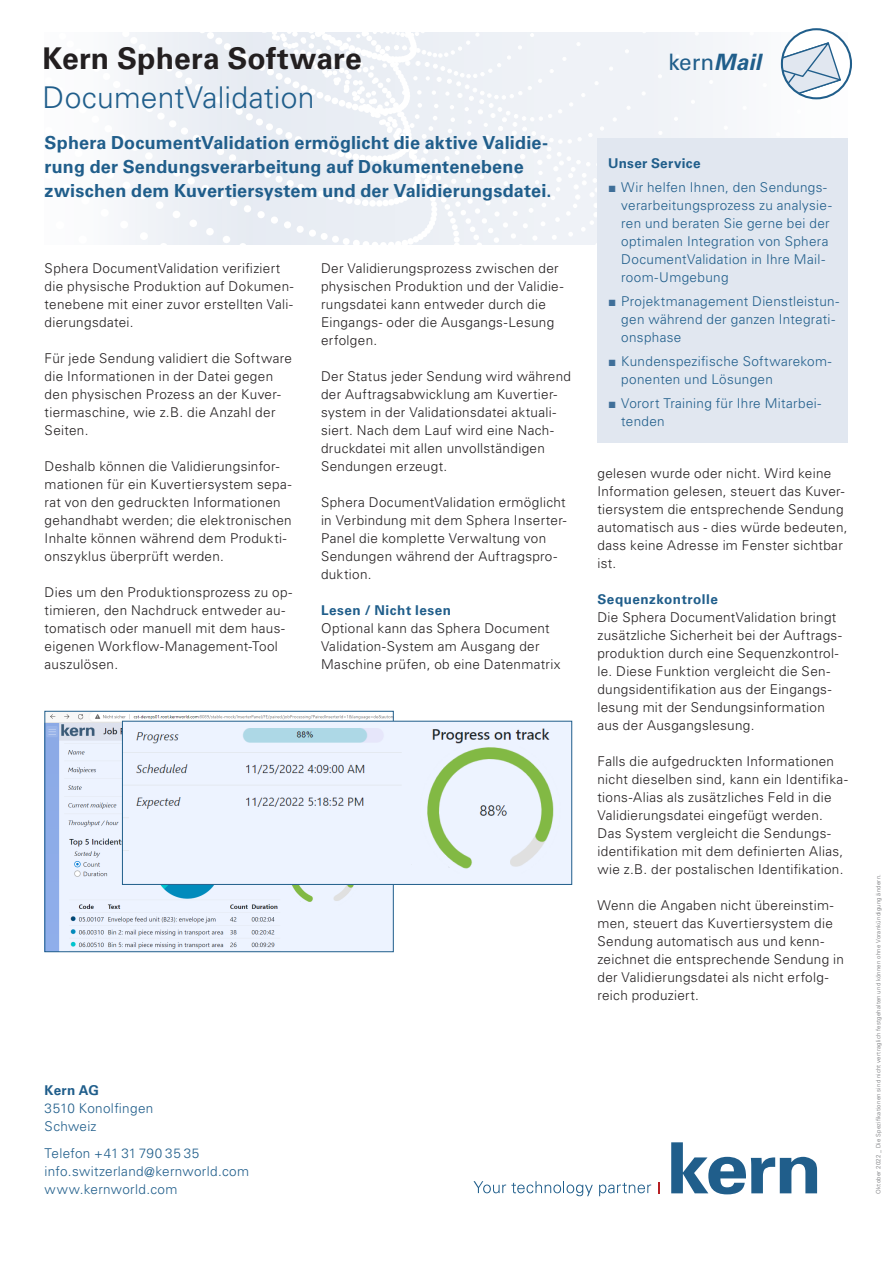
<style>
.page{position:relative;width:893px;height:1263px;background:#fff}
.page>*{position:absolute;margin:0;border:0;box-sizing:border-box;transform-origin:0 0}
.t1{font:700 30px "Univers LT Std";letter-spacing:.005em;color:#231f20}
.t2{font:300 30px "Univers LT Std";letter-spacing:.01em;color:#205e8b}
.t3{font:22.5px "Univers LT Std";color:#205e8b}
.t4{font:700 18px/24px "Univers LT Std";letter-spacing:.01em;color:#205e8b}
.t5{font:300 13.5px/18px "Univers LT Std";letter-spacing:.025em;color:#231f20}
.t6{font:300 13.5px/18px "Univers LT Std";letter-spacing:.025em;color:#205e8b}
.t7{font:700 13.5px "Univers LT Std";letter-spacing:.035em;color:#205e8b}
.t8{font:300 6px "Univers LT Std";letter-spacing:.04em;color:#6c6d70}
.s1{font-weight:700;font-style:italic}
.s2{font-family:"Arial";font-weight:400;color:#3f6f99}
</style>
<div class="page">
<svg style="left:296px;top:32px;width:301px;height:213px"></svg>
<div style="left:304px;top:140px;width:7px;height:6px;background:#fff;border-radius:50%"></div>
<div style="left:292px;top:81px;width:7px;height:7px;background:#fff;border-radius:50%"></div>
<div style="left:295px;top:136px;width:7px;height:7px;background:#fff;border-radius:50%"></div>
<div style="left:332px;top:236px;width:7px;height:7px;background:#fff;border-radius:50%"></div>
<div style="left:308px;top:187px;width:7px;height:7px;background:#fff;border-radius:50%"></div>
<div style="left:297px;top:184px;width:7px;height:7px;background:#fff;border-radius:50%"></div>
<div style="left:321px;top:233px;width:7px;height:7px;background:#fff;border-radius:50%"></div>
<div style="left:309px;top:230px;width:7px;height:7px;background:#fff;border-radius:50%"></div>
<div style="left:297px;top:226px;width:7px;height:7px;background:#fff;border-radius:50%"></div>
<svg style="left:123px;top:32px;width:173px;height:213px;fill:#eaeef4"></svg>
<svg style="left:671px;top:1142px;width:146px;height:52px"></svg>
<svg style="left:473px;top:1181px;width:120px;height:15px"></svg>
<svg style="left:599px;top:1182px;width:52px;height:14px"></svg>
<svg style="left:782px;top:29px;width:69px;height:69px"></svg>
<svg style="left:782px;top:40px;width:64px;height:58px"></svg>
<div style="left:781px;top:28px;width:71px;height:71px;border:2px solid #205e8b;border-radius:50%"></div>
<div style="left:597px;top:138px;width:251px;height:305px;background:#e1e7f0"></div>
<img style="left:47px;top:713px;width:344px;height:237px">
<div style="left:45px;top:711px;width:348px;height:241px;border:1px solid #205e8b"></div>
<img style="left:124px;top:723px;width:446px;height:160px">
<div style="left:122px;top:721px;width:450px;height:164px;border:1px solid #205e8b"></div>
<h1 class="t1" style="left:43px;top:41px;width:321px">Kern Sphera Software</h1>
<h1 class="t2" style="left:43px;top:80px;width:273px">DocumentValidation</h1>
<h3 class="t4" style="left:45px;top:131px;width:508px">Sphera DocumentValidation ermöglicht die aktive Validie&shy;rung der Sendungsverarbeitung auf Dokumentenebene zwischen dem Kuvertiersystem und der Validierungsdatei.</h3>
<p class="t5" style="left:45px;top:260px;width:251px">Sphera DocumentValidation verifiziert die physische Produktion auf Dokumen&shy;tenebene mit einer zuvor erstellten Vali&shy;dierungsdatei.</p>
<p class="t5" style="left:45px;top:350px;width:249px">Für jede Sendung validiert die Software die Informationen in der Datei gegen den physischen Prozess an der Kuver&shy;tiermaschine, wie z.B. die Anzahl der<br>Seiten.</p>
<p class="t5" style="left:45px;top:458px;width:249px">Deshalb können die Validierungsinfor&shy;mationen für ein Kuvertiersystem sepa&shy;rat von den gedruckten Informationen gehandhabt werden; die elektronischen Inhalte können während dem Produkti&shy;onszyklus überprüft werden.</p>
<p class="t5" style="left:45px;top:584px;width:249px">Dies um den Produktionsprozess zu op&shy;timieren, den Nachdruck entweder au&shy;tomatisch oder manuell mit dem haus&shy;eigenen Workflow-Management-Tool auszulösen.</p>
<p class="t5" style="left:321px;top:260px;width:244px">Der Validierungsprozess zwischen der physischen Produktion und der Validie&shy;rungsdatei kann entweder durch die<br>Eingangs- oder die Ausgangs-Lesung erfolgen.</p>
<p class="t5" style="left:321px;top:368px;width:252px">Der Status jeder Sendung wird während der Auftragsabwicklung am Kuvertier&shy;system in der Validationsdatei aktuali&shy;siert. Nach dem Lauf wird eine Nach&shy;druckdatei mit allen unvollständigen Sendungen erzeugt.</p>
<p class="t5" style="left:321px;top:494px;width:247px">Sphera DocumentValidation ermöglicht in Verbindung mit dem Sphera Inserter-<br>Panel die komplette Verwaltung von<br>Sendungen während der Auftragspro&shy;duktion.</p>
<p class="t7" style="left:321px;top:603px;width:132px">Lesen / Nicht lesen</p>
<p class="t5" style="left:321px;top:620px;width:241px">Optional kann das Sphera Document<br>Validation-System am Ausgang der<br>Maschine prüfen, ob eine Datenmatrix</p>
<h2 class="t3" style="left:668px;top:48px;width:94px">kern<span class="s1">Mail</span></h2>
<p class="t7" style="left:608px;top:155px;width:94px">Unser Service</p>
<p class="t6" style="left:621px;top:178px;width:212px;text-indent:-13px"><span class="s2">■</span> Wir helfen Ihnen, den Sendungs&shy;verarbeitungsprozess zu analysie&shy;ren und beraten Sie gerne bei der optimalen Integration von Sphera<br>DocumentValidation in Ihre Mail&shy;room-Umgebung</p>
<p class="t6" style="left:621px;top:292px;width:219px;text-indent:-13px"><span class="s2">■</span> Projektmanagement Dienstleistun&shy;gen während der ganzen Integrati&shy;onsphase</p>
<p class="t6" style="left:621px;top:352px;width:212px;text-indent:-13px"><span class="s2">■</span> Kundenspezifische Softwarekom&shy;ponenten und Lösungen</p>
<p class="t6" style="left:621px;top:394px;width:202px;text-indent:-13px"><span class="s2">■</span> Vorort Training für Ihre Mitarbei&shy;tenden</p>
<p class="t5" style="left:597px;top:464px;width:252px">gelesen wurde oder nicht. Wird keine Information gelesen, steuert das Kuver&shy;tiersystem die entsprechende Sendung automatisch aus - dies würde bedeuten, dass keine Adresse im Fenster sichtbar ist.</p>
<p class="t7" style="left:597px;top:591px;width:122px">Sequenzkontrolle</p>
<p class="t5" style="left:597px;top:608px;width:246px">Die Sphera DocumentValidation bringt zusätzliche Sicherheit bei der Auftrags&shy;produktion durch eine Sequenzkontrol&shy;le. Diese Funktion vergleicht die Sen&shy;dungsidentifikation aus der Eingangs&shy;lesung mit der Sendungsinformation aus der Ausgangslesung.</p>
<p class="t5" style="left:597px;top:752px;width:252px">Falls die aufgedruckten Informationen nicht dieselben sind, kann ein Identifika&shy;tions-Alias als zusätzliches Feld in die Validierungsdatei eingefügt werden.<br>Das System vergleicht die Sendungs&shy;identifikation mit dem definierten Alias, wie z.B. der postalischen Identifikation.</p>
<p class="t5" style="left:597px;top:896px;width:248px">Wenn die Angaben nicht übereinstim&shy;men, steuert das Kuvertiersystem die Sendung automatisch aus und kenn&shy;zeichnet die entsprechende Sendung in der Validierungsdatei als nicht erfolg&shy;reich produziert.</p>
<p class="t7" style="left:45px;top:1082px;width:56px">Kern AG</p>
<p class="t6" style="left:45px;top:1099px;width:110px">3510 Konolfingen<br>Schweiz</p>
<p class="t6" style="left:45px;top:1144px;width:206px">Telefon +41 31 790 35 35 info.switzerland@kernworld.com www.kernworld.com</p>
<p class="t8" style="left:875px;top:1194px;width:321px;rotate:-90deg">Oktober 2022 _ Die Spezifikationen sind nicht vertraglich festgehalten und können ohne Vorankündigung ändern.</p>
</div>
